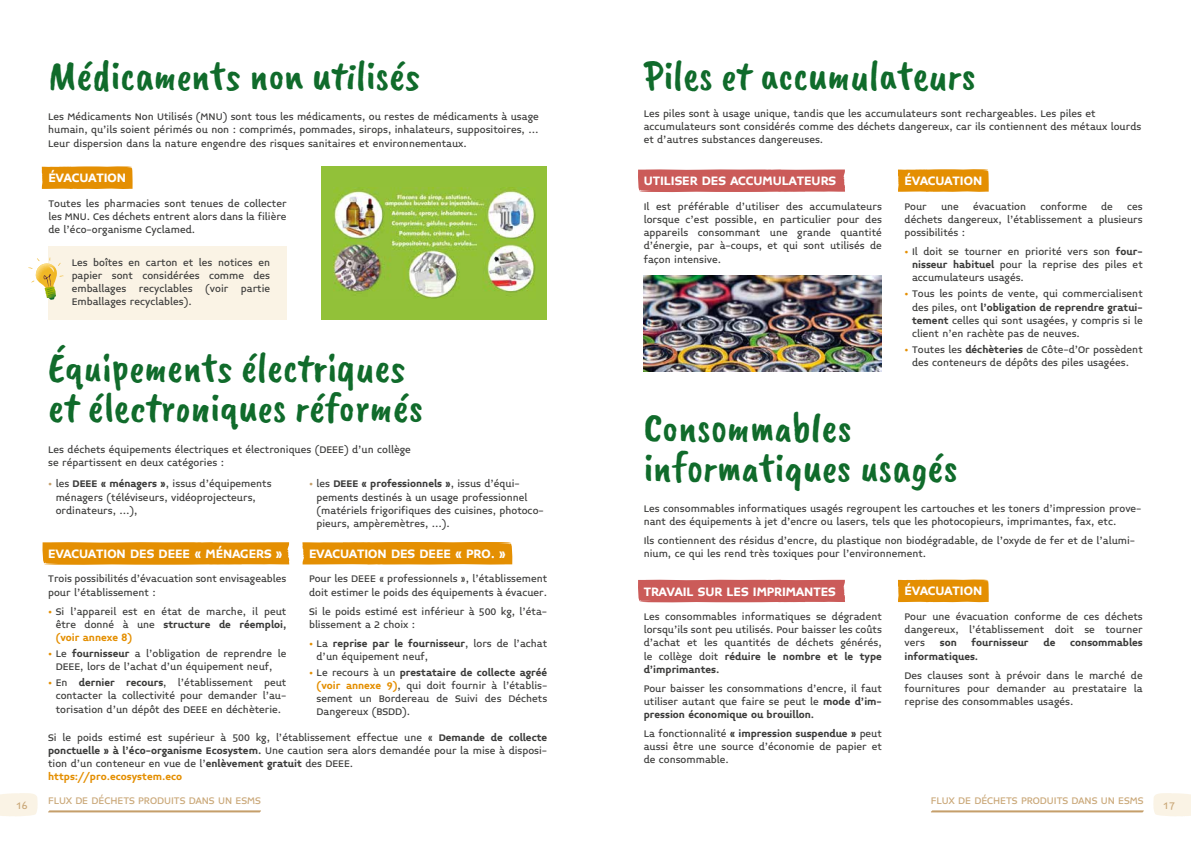
<style>
.page{position:relative;width:1191px;height:842px;background:#fff}
.page>*{position:absolute;margin:0;border:0;box-sizing:border-box;transform-origin:0 0}
.t1{font:42px/40px "Caveat Brush";color:#106b2b}
.t2{font:700 14px "Midiet Sans";color:#fff}
.t3{font:500 11px/13.2px "Midiet Sans";color:#3c3c3b;text-align:justify}
.t4{font:500 11px "Midiet Sans";color:#caa879}
.t5{font:700 11px "Midiet Sans";color:#3c3c3b}
.s1{color:#c59f6b}
.s2{font-weight:700}
.s3{color:#e48f02}
.s4{font-weight:700;color:#e48f02}
</style>
<div class="page">
<svg style="left:0;top:793px;width:38px;height:23px"></svg>
<svg style="left:1153px;top:793px;width:38px;height:23px"></svg>
<svg style="left:931px;top:810px;width:213px;height:3px"></svg>
<svg style="left:638px;top:169px;width:207px;height:23px;background:#cc615f"></svg>
<svg style="left:638px;top:579px;width:207px;height:24px;background:#cf6766"></svg>
<svg style="left:898px;top:169px;width:91px;height:23px;background:#e5930c"></svg>
<svg style="left:898px;top:579px;width:91px;height:23px;background:#e5930c"></svg>
<img style="left:643px;top:276px;width:239px;height:96px">
<svg style="left:48px;top:810px;width:213px;height:3px"></svg>
<svg style="left:42px;top:542px;width:247px;height:23px;background:#e5930c"></svg>
<svg style="left:302px;top:541px;width:211px;height:24px;background:#e69817"></svg>
<svg style="left:42px;top:166px;width:91px;height:23px;background:#e5930c"></svg>
<div style="left:322px;top:167px;width:225px;height:153px;background:#92c139"></div>
<img style="left:333px;top:188px;width:203px;height:111px">
<div style="left:48px;top:246px;width:239px;height:74px;background:#faf3e5"></div>
<svg style="left:28px;top:257px;width:36px;height:43px"></svg>
<h1 class="t1" style="left:48px;top:56px;width:373px">Médicaments non utilisés</h1>
<p class="t3" style="left:48px;top:110px;width:492px">Les Médicaments Non Utilisés (MNU) sont tous les médicaments, ou restes de médicaments à usage humain, qu’ils soient périmés ou non : comprimés, pommades, sirops, inhalateurs, suppositoires, … Leur dispersion dans la nature engendre des risques sanitaires et environnementaux.</p>
<p class="t2" style="left:48px;top:170px;width:79px">ÉVACUATION</p>
<p class="t3" style="left:48px;top:197px;width:240px">Toutes les pharmacies sont tenues de collecter les MNU. Ces déchets entrent alors dans la filière de l’éco-organisme Cyclamed.</p>
<p class="t3" style="left:72px;top:256px;width:200px">Les boîtes en carton et les notices en papier sont considérées comme des emballages recyclables (voir partie Emballages recyclables).</p>
<h1 class="t1" style="left:48px;top:349px;width:376px">Équipements électriques et électroniques réformés</h1>
<p class="t3" style="left:48px;top:443px;width:364px">Les déchets équipements électriques et électroniques (DEEE) d’un collège se répartissent en deux catégories :</p>
<p class="t3" style="left:56px;top:478px;width:217px;text-align:left;text-indent:-7px"><span class="s1">•</span> les <span class="s2">DEEE « ménagers »</span>, issus d’équipements ménagers (téléviseurs, vidéoprojecteurs, ordinateurs, …),</p>
<p class="t3" style="left:316px;top:478px;width:229px;text-align:left;text-indent:-7px"><span class="s1">•</span> les <span class="s2">DEEE « professionnels »</span>, issus d’équi&shy;pements destinés à un usage professionnel (matériels frigorifiques des cuisines, photoco&shy;pieurs, ampèremètres, …).</p>
<p class="t2" style="left:48px;top:546px;width:236px">EVACUATION DES DEEE « MÉNAGERS »</p>
<p class="t3" style="left:48px;top:573px;width:240px">Trois possibilités d’évacuation sont envisageables pour l’établissement :</p>
<p class="t3" style="left:56px;top:605px;width:232px;text-indent:-7px"><span class="s3">•</span> Si l’appareil est en état de marche, il peut être donné à une <span class="s2">structure de réemploi, </span><span class="s4">(voir annexe 8)</span></p>
<p class="t3" style="left:48px;top:647px;width:240px;text-align:center"><span class="s3">•</span> Le <span class="s2">fournisseur</span> a l’obligation de reprendre le<br>DEEE, lors de l’achat d’un équipement neuf,</p>
<p class="t3" style="left:56px;top:676px;width:232px;text-indent:-7px"><span class="s3">•</span> En <span class="s2">dernier recours</span>, l’établissement peut contacter la collectivité pour demander l’au&shy;torisation d’un dépôt des DEEE en déchèterie.</p>
<p class="t2" style="left:309px;top:546px;width:198px">EVACUATION DES DEEE « PRO. »</p>
<p class="t3" style="left:309px;top:573px;width:240px">Pour les DEEE « professionnels », l’établissement doit estimer le poids des équipements à évacuer.</p>
<p class="t3" style="left:309px;top:605px;width:240px">Si le poids estimé est inférieur à 500 kg, l’éta&shy;blissement a 2 choix :</p>
<p class="t3" style="left:316px;top:637px;width:232px;text-indent:-7px"><span class="s3">•</span> La <span class="s2">reprise par le fournisseur</span>, lors de l’achat d’un équipement neuf,</p>
<p class="t3" style="left:316px;top:666px;width:232px;text-indent:-7px"><span class="s3">•</span> Le recours à un <span class="s2">prestataire de collecte agréé </span><span class="s4">(voir annexe 9)</span>, qui doit fournir à l’établis&shy;sement un Bordereau de Suivi des Déchets Dangereux (BSDD).</p>
<p class="t3" style="left:48px;top:731px;width:500px;text-align:left">Si le poids estimé est supérieur à 500 kg, l’établissement effectue une « <span class="s2">Demande de collecte ponctuelle » à l’éco-organisme Ecosystem.</span> Une caution sera alors demandée pour la mise à disposi&shy;tion d’un conteneur en vue de l’<span class="s2">enlèvement gratuit</span> des DEEE.<br><span class="s4">https://pro.ecosystem.eco</span></p>
<h1 class="t1" style="left:643px;top:56px;width:333px">Piles et accumulateurs</h1>
<p class="t3" style="left:643px;top:107px;width:499px;text-align:left">Les piles sont à usage unique, tandis que les accumulateurs sont rechargeables. Les piles et accumulateurs sont considérés comme des déchets dangereux, car ils contiennent des métaux lourds et d’autres substances dangereuses.</p>
<p class="t2" style="left:643px;top:173px;width:194px">UTILISER DES ACCUMULATEURS</p>
<p class="t3" style="left:643px;top:200px;width:240px">Il est préférable d’utiliser des accumulateurs lorsque c’est possible, en particulier pour des appareils consommant une grande quantité d’énergie, par à-coups, et qui sont utilisés de façon intensive.</p>
<p class="t2" style="left:904px;top:173px;width:79px">ÉVACUATION</p>
<p class="t3" style="left:904px;top:200px;width:24px">Pour</p>
<p class="t3" style="left:941px;top:200px;width:19px">une</p>
<p class="t3" style="left:973px;top:200px;width:55px">évacuation</p>
<p class="t3" style="left:1040px;top:200px;width:48px">conforme</p>
<p class="t3" style="left:1101px;top:200px;width:13px">de</p>
<p class="t3" style="left:904px;top:200px;width:240px;text-indent:223px">ces déchets dangereux, l’établissement a plusieurs possibilités :</p>
<p class="t3" style="left:912px;top:245px;width:232px;text-indent:-7px"><span class="s3">•</span> Il doit se tourner en priorité vers son <span class="s2">four&shy;nisseur habituel</span> pour la reprise des piles et accumulateurs usagés.</p>
<p class="t3" style="left:912px;top:288px;width:232px;text-indent:-7px"><span class="s3">•</span> Tous les points de vente, qui commercialisent des piles, ont <span class="s2">l’obligation de reprendre gratui&shy;tement</span> celles qui sont usagées, y compris si le client n’en rachète pas de neuves.</p>
<p class="t3" style="left:904px;top:343px;width:240px;text-align:center"><span class="s3">•</span> Toutes les <span class="s2">déchèteries</span> de Côte-d’Or possèdent des conteneurs de dépôts des piles usagées.</p>
<h1 class="t1" style="left:643px;top:409px;width:316px">Consommables informatiques usagés</h1>
<p class="t3" style="left:643px;top:502px;width:499px">Les consommables informatiques usagés regroupent les cartouches et les toners d’impression prove&shy;nant des équipements à jet d’encre ou lasers, tels que les photocopieurs, imprimantes, fax, etc.</p>
<p class="t3" style="left:643px;top:534px;width:493px">Ils contiennent des résidus d’encre, du plastique non biodégradable, de l’oxyde de fer et de l’alumi&shy;nium, ce qui les rend très toxiques pour l’environnement.</p>
<p class="t2" style="left:643px;top:583px;width:194px">TRAVAIL SUR LES IMPRIMANTES</p>
<p class="t3" style="left:643px;top:610px;width:240px">Les consommables informatiques se dégradent lorsqu’ils sont peu utilisés. Pour baisser les coûts d’achat et les quantités de déchets générés, le collège doit <span class="s2">réduire le nombre et le type d’imprimantes.</span></p>
<p class="t3" style="left:643px;top:682px;width:240px">Pour baisser les consommations d’encre, il faut utiliser autant que faire se peut le <span class="s2">mode d’im&shy;pression économique ou brouillon.</span></p>
<p class="t3" style="left:643px;top:727px;width:240px">La fonctionnalité <span class="s2">« impression suspendue »</span> peut aussi être une source d’économie de papier et de consommable.</p>
<p class="t2" style="left:904px;top:583px;width:79px">ÉVACUATION</p>
<p class="t3" style="left:904px;top:610px;width:240px">Pour une évacuation conforme de ces déchets dangereux, l’établissement doit se tourner vers</p>
<p class="t5" style="left:939px;top:637px;width:19px">son</p>
<p class="t5" style="left:971px;top:637px;width:58px">fournisseur</p>
<p class="t5" style="left:1043px;top:637px;width:13px">de</p>
<p class="t5" style="left:1070px;top:637px;width:74px">consommables</p>
<p class="t5" style="left:904px;top:650px;width:75px">informatiques.</p>
<p class="t3" style="left:904px;top:669px;width:240px">Des clauses sont à prévoir dans le marché de fournitures pour demander au prestataire la reprise des consommables usagés.</p>
<p class="t4" style="left:48px;top:795px;width:214px">FLUX DE DÉCHETS PRODUITS DANS UN ESMS</p>
<p class="t4" style="left:931px;top:795px;width:214px">FLUX DE DÉCHETS PRODUITS DANS UN ESMS</p>
<p class="t4" style="left:16px;top:799px;width:13px">16</p>
<p class="t4" style="left:1163px;top:799px;width:13px">17</p>
</div>
